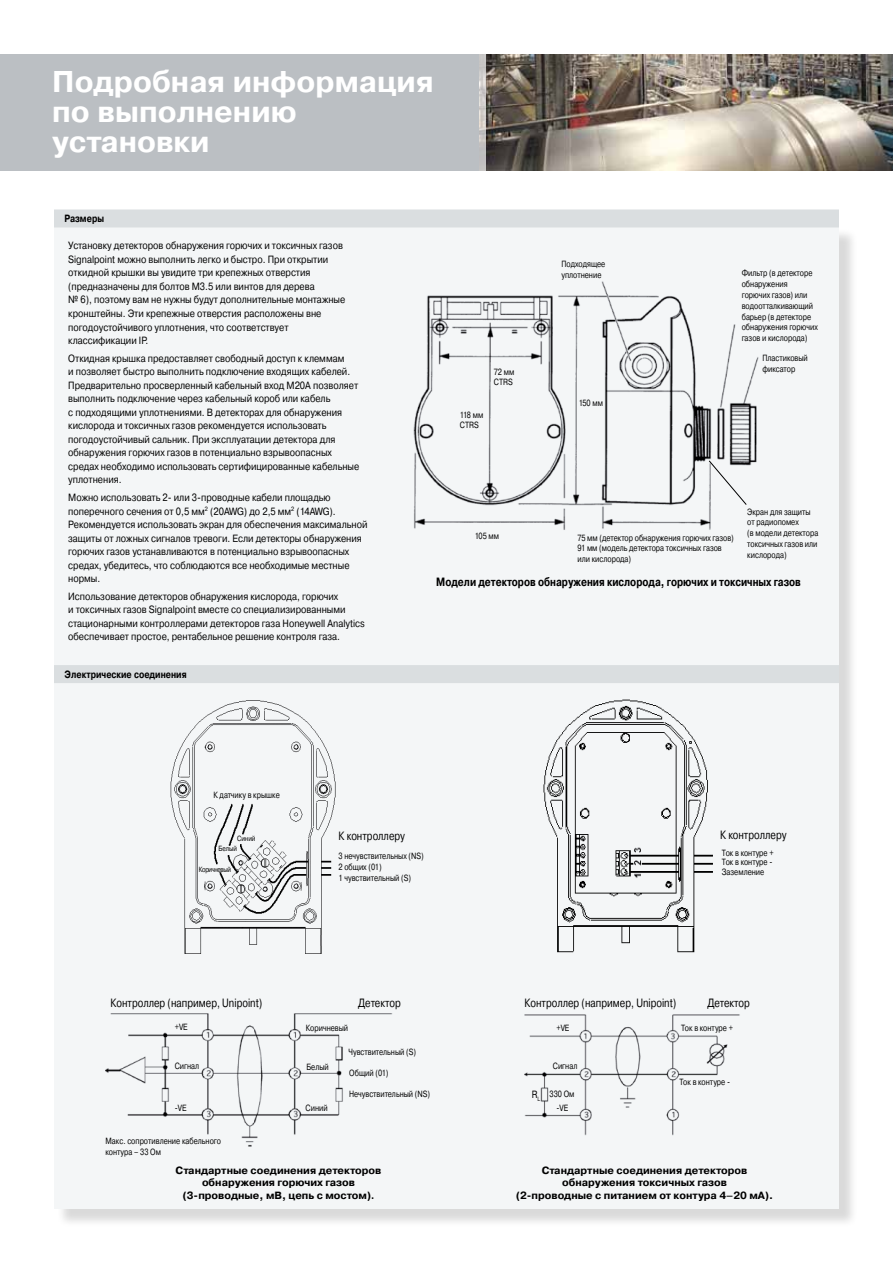
<style>
.page{position:relative;width:893px;height:1263px;background:#fff}
.page>*{position:absolute;margin:0;border:0;box-sizing:border-box;transform-origin:0 0}
.t1{font:30px/30px "Pragmatica Bold OR";color:#fff}
.t2{font:12px "Pragmatica Book OR";color:#000;scale:.8 1}
.t3{font:12px "Pragmatica Bold OR";color:#000;scale:.8 1}
.t4{font:10.5px/13.5px "Pragmatica Book OR";color:#000;scale:.87 1}
.t5{font:10.5px/12.6px "Pragmatica Bold OR";color:#000;text-align:center}
.t6{font:10.5px "Pragmatica Bold OR";color:#000;scale:.8 1}
.t7{font:9px/10.8px "Pragmatica Book OR";color:#000;scale:.8 1}
.t8{font:7.5px "Pragmatica Book OR";letter-spacing:-.06em;color:#000;scale:.8 1}
.t9{font:6.15px "Pragmatica Book OR";color:#000;scale:.8 1}
.s1{font-size:10.5px}
</style>
<div class="page">
<div style="left:0;top:54px;width:893px;height:117px;background:#bbbfc3"></div>
<img style="left:486px;top:54px;width:407px;height:117px">
<svg style="left:479px;top:54px;width:7px;height:117px"></svg>
<div style="left:56px;top:227px;width:802px;height:1000px;background:#000;opacity:.15"></div>
<div style="left:54px;top:225px;width:785px;height:984px;background:#f4f6f7"></div>
<img style="left:413px;top:281px;width:346px;height:249px">
<svg style="left:709px;top:460px;width:38px;height:45px"></svg>
<img style="left:105px;top:1013px;width:288px;height:134px">
<img style="left:524px;top:1014px;width:216px;height:122px">
<img style="left:543px;top:699px;width:170px;height:254px">
<img style="left:170px;top:700px;width:166px;height:254px">
<div style="left:54px;top:665px;width:785px;height:18px;background:#dadee0"></div>
<div style="left:54px;top:209px;width:785px;height:18px;background:#dadee0"></div>
<h1 class="t1" style="left:52px;top:67px;width:383px">Подробная информация по выполнению установки</h1>
<p class="t6" style="left:65px;top:213px;width:51px">Размеры</p>
<p class="t4" style="left:68px;top:239px;width:320px">Установку детекторов обнаружения горючих и токсичных газов Signalpoint можно выполнить легко и быстро. При открытии откидной крышки вы увидите три крепежных отверстия (предназначены для болтов M3.5 или винтов для дерева<br>№ 6), поэтому вам не нужны будут дополнительные монтажные кронштейны. Эти крепежные отверстия расположены вне погодоустойчивого уплотнения, что соответствует классификации IP.</p>
<p class="t4" style="left:68px;top:351px;width:336px">Откидная крышка предоставляет свободный доступ к клеммам<br>и позволяет быстро выполнить подключение входящих кабелей.<br>Предварительно просверленный кабельный вход M20A позволяет выполнить подключение через кабельный короб или кабель<br>с подходящими уплотнениями. В детекторах для обнаружения кислорода и токсичных газов рекомендуется использовать погодоустойчивый сальник. При эксплуатации детектора для обнаружения горючих газов в потенциально взрывоопасных средах необходимо использовать сертифицированные кабельные уплотнения.</p>
<p class="t4" style="left:68px;top:491px;width:346px">Можно использовать 2- или 3-проводные кабели площадью поперечного сечения от 0,5 мм<sup>2</sup> (20AWG) до 2,5 мм<sup>2</sup> (14AWG).<br>Рекомендуется использовать экран для обеспечения максимальной защиты от ложных сигналов тревоги. Если детекторы обнаружения горючих газов устанавливаются в потенциально взрывоопасных средах, убедитесь, что соблюдаются все необходимые местные нормы.</p>
<p class="t4" style="left:68px;top:589px;width:342px">Использование детекторов обнаружения кислорода, горючих<br>и токсичных газов Signalpoint вместе со специализированными стационарными контроллерами детекторов газа Honeywell Analytics обеспечивает простое, рентабельное решение контроля газа.</p>
<p class="t6" style="left:65px;top:668px;width:154px">Электрические соединения</p>
<p class="t7" style="left:460px;top:409px;width:31px">118 мм<br>CTRS</p>
<p class="t7" style="left:494px;top:366px;width:27px">72 мм<br>CTRS</p>
<p class="t7" style="left:561px;top:258px;width:56px">Подходящее уплотнение</p>
<p class="t7" style="left:579px;top:398px;width:32px">150 мм</p>
<p class="t7" style="left:742px;top:268px;width:97px">Фильтр (в детекторе обнаружения горючих газов) или водоотталкивающий барьер (в детекторе обнаружения горючих газов и кислорода)</p>
<p class="t7" style="left:762px;top:352px;width:58px">Пластиковый фиксатор</p>
<p class="t7" style="left:475px;top:531px;width:32px">105 мм</p>
<p class="t7" style="left:577px;top:532px;width:197px">75 мм (детектор обнаружения горючих газов)<br>91 мм (модель детектора токсичных газов или кислорода)</p>
<p class="t7" style="left:747px;top:506px;width:90px">Экран для защиты от радиопомех<br>(в модели детектора токсичных газов или кислорода)</p>
<p class="t3" style="left:436px;top:575px;width:457px">Модели детекторов обнаружения кислорода, горючих и токсичных газов</p>
<p class="t7" style="left:213px;top:789px;width:84px">К датчику в крышке</p>
<p class="t8" style="left:237px;top:834px;width:25px">Синий</p>
<p class="t8" style="left:199px;top:865px;width:42px">Коричневый</p>
<p class="t8" style="left:218px;top:844px;width:25px">Белый</p>
<p class="t2" style="left:339px;top:829px;width:85px">К контроллеру</p>
<p class="t7" style="left:339px;top:851px;width:108px">3 нечувствительных (NS)<br>2 общих (01)<br>1 чувствительный (S)</p>
<p class="t2" style="left:720px;top:828px;width:85px">К контроллеру</p>
<p class="t7" style="left:722px;top:848px;width:66px;line-height:9px">Ток в контуре +<br>Ток в контуре -</p>
<p class="t7" style="left:722px;top:867px;width:55px">Заземление</p>
<p class="t2" style="left:110px;top:997px;width:191px">Контроллер (например, Unipoint)</p>
<p class="t2" style="left:358px;top:996px;width:55px">Детектор</p>
<p class="t2" style="left:524px;top:997px;width:191px">Контроллер (например, Unipoint)</p>
<p class="t2" style="left:707px;top:997px;width:55px">Детектор</p>
<p class="t7" style="left:175px;top:1022px;width:18px">+VE</p>
<p class="t7" style="left:175px;top:1060px;width:32px">Сигнал</p>
<p class="t7" style="left:175px;top:1102px;width:16px">-VE</p>
<p class="t7" style="left:306px;top:1023px;width:55px">Коричневый</p>
<p class="t7" style="left:306px;top:1061px;width:29px">Белый</p>
<p class="t7" style="left:306px;top:1102px;width:29px">Синий</p>
<p class="t7" style="left:349px;top:1047px;width:86px">Чувствительный (S)</p>
<p class="t7" style="left:349px;top:1067px;width:51px">Общий (01)</p>
<p class="t7" style="left:349px;top:1088px;width:103px">Нечувствительный (NS)</p>
<p class="t7" style="left:556px;top:1023px;width:18px">+VE</p>
<p class="t7" style="left:553px;top:1060px;width:32px">Сигнал</p>
<p class="t7" style="left:532px;top:1088px;width:55px"><span class="s1">R</span> 330 Ом</p>
<p class="t9" style="left:537px;top:1095px;width:5px">L</p>
<p class="t7" style="left:556px;top:1103px;width:16px">-VE</p>
<p class="t7" style="left:681px;top:1023px;width:66px">Ток в контуре +</p>
<p class="t7" style="left:679px;top:1076px;width:65px">Ток в контуре -</p>
<p class="t7" style="left:106px;top:1136px;width:146px">Макс. сопротивление кабельного контура – 33 Ом</p>
<p class="t5" style="left:176px;top:1164px;width:207px">Стандартные соединения детекторов обнаружения горючих газов (3-проводные, мВ, цепь с мостом).</p>
<p class="t5" style="left:516px;top:1164px;width:259px">Стандартные соединения детекторов обнаружения токсичных газов<br>(2-проводные с питанием от контура 4–20 мA).</p>
</div>
